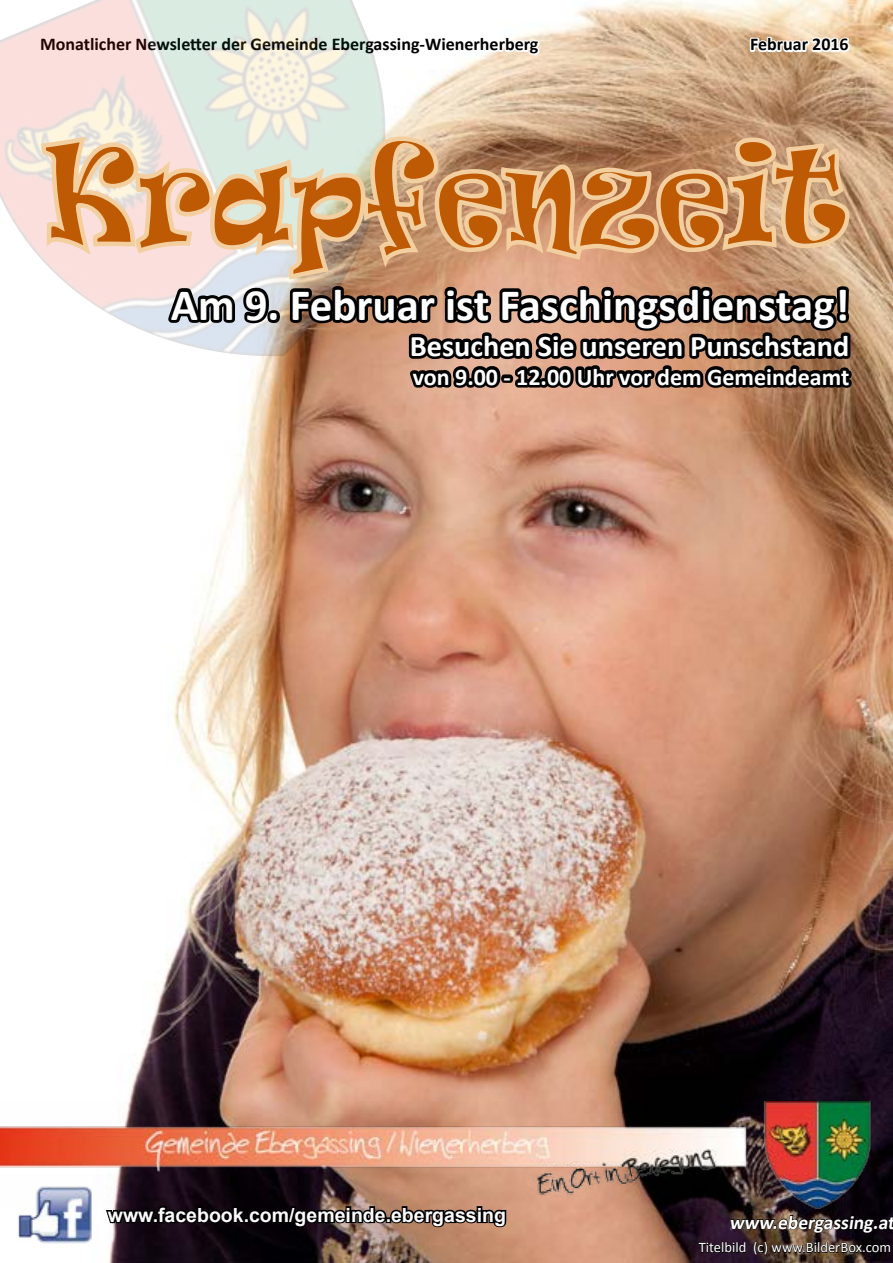
<style>
.page{position:relative;width:893px;height:1263px;background:#fff}
.page>*{position:absolute;margin:0;border:0;box-sizing:border-box;transform-origin:0 0}
.t1{font:131.1px "Ravie";color:#be5a04;scale:.73 1}
.t2{font:700 45px "Calibri";color:#fff}
.t3{font:700 30px "Calibri";color:#fff}
.t4{font:700 24px "Calibri";color:#fff}
.t5{font:700 19.5px "Arial";color:#fbfbfb}
.t6{font:700 19.5px "Calibri";color:#fff}
.t7{font:700 18px "Calibri";color:#000}
.t8{font:14.55px "Calibri";color:#fff}
</style>
<div class="page">
<img style="left:44px;top:0;width:849px;height:1263px">
<img style="left:0;top:1101px;width:893px;height:108px">
<img style="left:16px;top:1185px;width:76px;height:58px">
<svg style="left:104px;top:1197px;width:404px;height:32px;background:#3c2c28"></svg>
<svg style="left:80px;top:17px;width:462px;height:58px"></svg>
<svg style="left:747px;top:34px;width:105px;height:21px"></svg>
<img style="left:0;top:6px;width:80px;height:250px">
<svg style="left:39px;top:134px;width:817px;height:597px"></svg>
<svg style="left:698px;top:1241px;width:48px;height:12px"></svg>
<svg style="left:753px;top:1241px;width:138px;height:14px;background:#2c211b"></svg>
<svg style="left:730px;top:1215px;width:163px;height:18px;background:#2c1f1d"></svg>
<p class="t7" style="left:40px;top:33px;width:500px">Monatlicher Newsletter der Gemeinde Ebergassing-Wienerherberg</p>
<p class="t7" style="left:750px;top:33px;width:100px">Februar 2016</p>
<h1 class="t1" style="left:45px;top:106px;width:1104px">Krapfenzeit</h1>
<h2 class="t2" style="left:171px;top:276px;width:680px">Am 9. Februar ist Faschingsdienstag!</h2>
<h3 class="t3" style="left:410px;top:327px;width:441px">Besuchen Sie unseren Punschstand</h3>
<h3 class="t4" style="left:413px;top:361px;width:438px">von 9.00 - 12.00 Uhr vor dem Gemeindeamt</h3>
<p class="t5" style="left:108px;top:1202px;width:400px">www.facebook.com/gemeinde.ebergassing</p>
<p class="t6" style="left:730px;top:1210px;width:170px">www.ebergassing.at</p>
<p class="t8" style="left:699px;top:1238px;width:194px">Titelbild (c) www.BilderBox.com</p>
</div>
